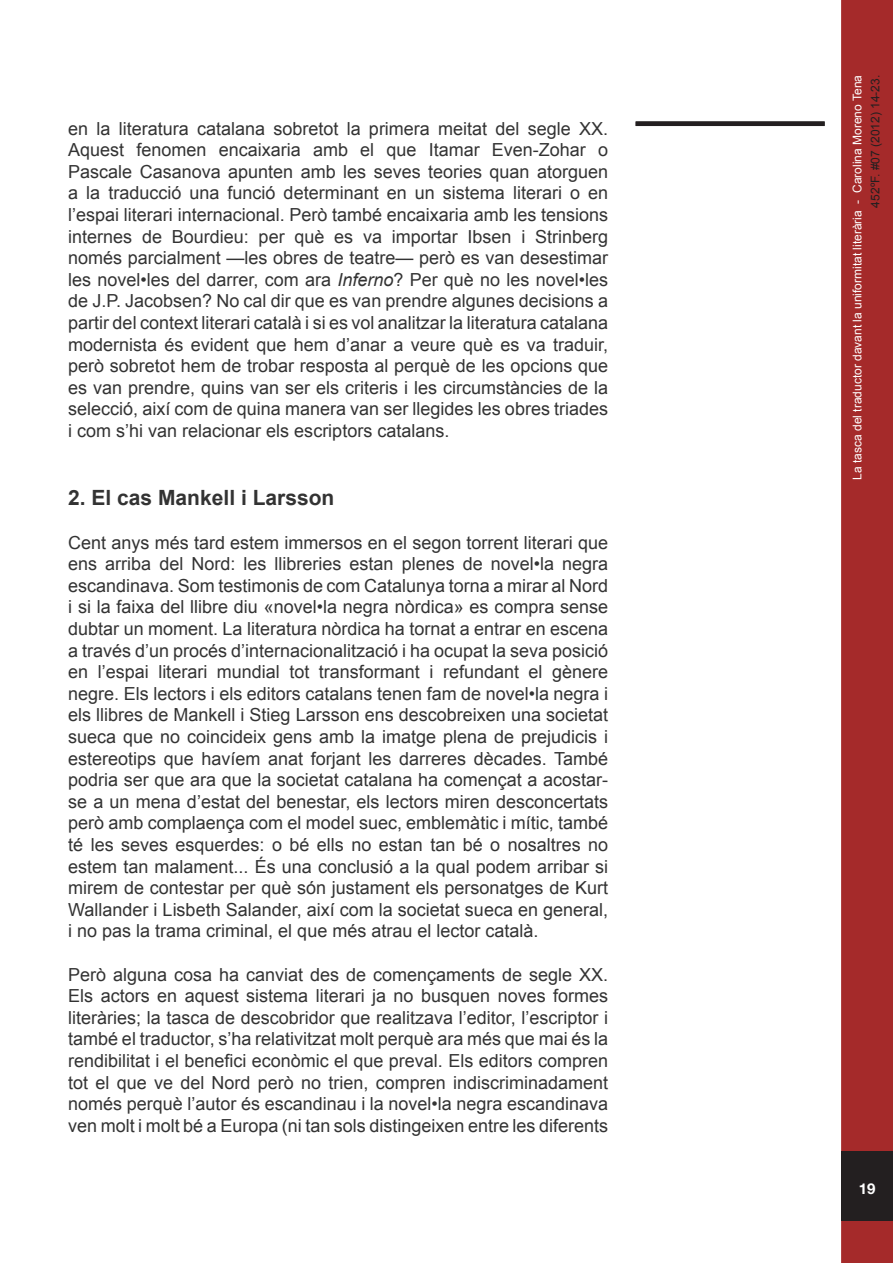
<style>
.page{position:relative;width:893px;height:1263px;background:#fff}
.page>*{position:absolute;margin:0;border:0;box-sizing:border-box;transform-origin:0 0}
.t1{font:700 21px "Arial";color:#333}
.t2{font:18px/21.6px "Arial";color:#333;text-align:justify}
.t3{font:700 15px "Helvetica Neue";color:#fff}
.t4{font:12px "Arial";color:#fff}
.t5{font:12px "Arial";color:#231f20}
.s1{font-style:italic}
</style>
<div class="page">
<div style="left:843px;top:2px;width:48px;height:1259px;background:#a52a2a"></div>
<div style="left:841px;top:0;width:52px;height:1263px;border:3px solid #a52a2a"></div>
<div style="left:841px;top:1151px;width:52px;height:70px;background:#231f20"></div>
<div style="left:636px;top:121px;width:189px;height:5px;background:#231f20"></div>
<p class="t2" style="left:68px;top:118px;width:541px">en la literatura catalana sobretot la primera meitat del segle XX.<br>Aquest fenomen encaixaria amb el que Itamar Even-Zohar o Pascale Casanova apunten amb les seves teories quan atorguen a la traducció una funció determinant en un sistema literari o en l’espai literari internacional. Però també encaixaria amb les tensions internes de Bourdieu: per què es va importar Ibsen i Strinberg només parcialment —les obres de teatre— però es van desestimar les novel•les del darrer, com ara <span class="s1">Inferno</span>? Per què no les novel•les de J.P. Jacobsen? No cal dir que es van prendre algunes decisions a partir del context literari català i si es vol analitzar la literatura catalana modernista és evident que hem d’anar a veure què es va traduir, però sobretot hem de trobar resposta al perquè de les opcions que es van prendre, quins van ser els criteris i les circumstàncies de la selecció, així com de quina manera van ser llegides les obres triades i com s’hi van relacionar els escriptors catalans.</p>
<p class="t1" style="left:68px;top:484px;width:268px">2. El cas Mankell i Larsson</p>
<p class="t2" style="left:68px;top:532px;width:541px">Cent anys més tard estem immersos en el segon torrent literari que ens arriba del Nord: les llibreries estan plenes de novel•la negra escandinava. Som testimonis de com Catalunya torna a mirar al Nord i si la faixa del llibre diu «novel•la negra nòrdica» es compra sense dubtar un moment. La literatura nòrdica ha tornat a entrar en escena a través d’un procés d’internacionalització i ha ocupat la seva posició en l’espai literari mundial tot transformant i refundant el gènere negre. Els lectors i els editors catalans tenen fam de novel•la negra i els llibres de Mankell i Stieg Larsson ens descobreixen una societat sueca que no coincideix gens amb la imatge plena de prejudicis i estereotips que havíem anat forjant les darreres dècades. També podria ser que ara que la societat catalana ha començat a acostar&shy;se a un mena d’estat del benestar, els lectors miren desconcertats però amb complaença com el model suec, emblemàtic i mític, també té les seves esquerdes: o bé ells no estan tan bé o nosaltres no estem tan malament... És una conclusió a la qual podem arribar si mirem de contestar per què són justament els personatges de Kurt Wallander i Lisbeth Salander, així com la societat sueca en general, i no pas la trama criminal, el que més atrau el lector català.</p>
<p class="t2" style="left:68px;top:964px;width:541px">Però alguna cosa ha canviat des de començaments de segle XX.<br>Els actors en aquest sistema literari ja no busquen noves formes literàries; la tasca de descobridor que realitzava l’editor, l’escriptor i també el traductor, s’ha relativitzat molt perquè ara més que mai és la rendibilitat i el benefici econòmic el que preval. Els editors compren tot el que ve del Nord però no trien, compren indiscriminadament només perquè l’autor és escandinau i la novel•la negra escandinava ven molt i molt bé a Europa (ni tan sols distingeixen entre les diferents</p>
<p class="t4" style="left:850px;top:480px;width:406px;rotate:-90deg">La tasca del traductor davant la uniformitat literària - Carolina Moreno Tena</p>
<p class="t5" style="left:868px;top:207px;width:134px;rotate:-90deg">452ºF. #07 (2012) 14-23.</p>
<p class="t3" style="left:859px;top:1179px;width:18px">19</p>
</div>
